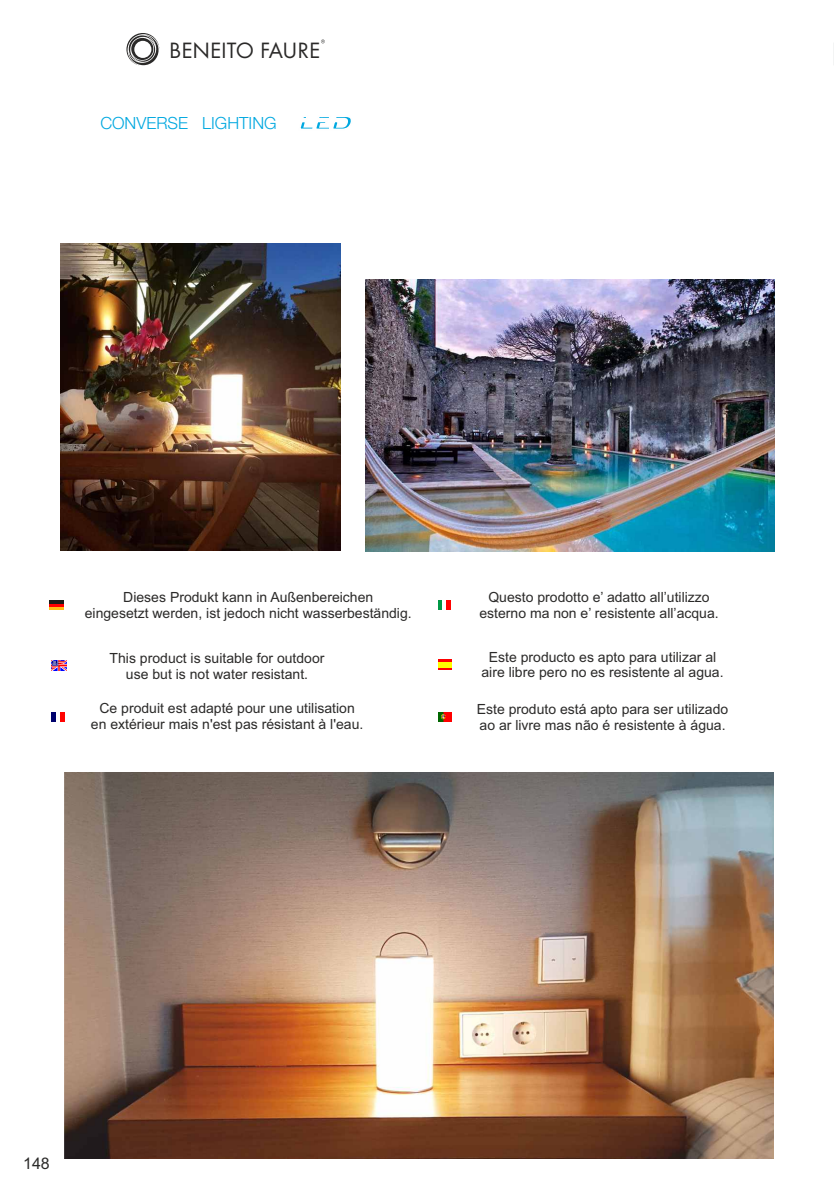
<style>
.page{position:relative;width:834px;height:1191px;background:#fff}
.page>*{position:absolute;margin:0;border:0;box-sizing:border-box;transform-origin:0 0}
.t1{font:23px "Futura";color:#2b2a29}
.t2{font:300 16.8px "Helvetica Neue";color:#00a8e0}
.t3{font:16px "Arial";color:#2b2a29}
.t4{font:14px/15.6px "Arial";color:#2b2a29;text-align:center}
</style>
<div class="page">
<img style="left:60px;top:243px;width:281px;height:307px">
<img style="left:64px;top:772px;width:709px;height:386px">
<svg style="left:321px;top:39px;width:4px;height:4px"></svg>
<svg style="left:126px;top:33px;width:34px;height:32px"></svg>
<svg style="left:300px;top:117px;width:51px;height:12px"></svg>
<hr style="left:437px;top:659px;width:14px;height:3px;background:#fe0000">
<hr style="left:437px;top:667px;width:14px;height:3px;background:#fe0000">
<div style="left:437px;top:662px;width:14px;height:5px;background:#ff0"></div>
<hr style="left:49px;top:606px;width:14px;height:3px;background:#ffbd18">
<hr style="left:49px;top:603px;width:14px;height:3px;background:#f00">
<hr style="left:49px;top:600px;width:14px;height:3px;background:#1c1b17">
<svg style="left:438px;top:601px;width:12px;height:9px"></svg>
<hr style="left:52px;top:712px;width:4px;height:10px;background:#00026d">
<hr style="left:60px;top:712px;width:4px;height:10px;background:#ff0301">
<img style="left:52px;top:661px;width:14px;height:9px">
<img style="left:365px;top:279px;width:408px;height:272px">
<svg style="left:438px;top:713px;width:13px;height:9px"></svg>
<h1 class="t1" style="left:169px;top:41px;width:152px">BENEITO FAURE</h1>
<p class="t2" style="left:100px;top:116px;width:178px">CONVERSE LIGHTING</p>
<p class="t4" style="left:85px;top:591px;width:328px">Dieses Produkt kann in Außenbereichen<br>eingesetzt werden, ist jedoch nicht wasserbeständig.</p>
<p class="t4" style="left:479px;top:591px;width:241px">Questo prodotto e’ adatto all’utilizzo esterno ma non e’ resistente all’acqua.</p>
<p class="t4" style="left:110px;top:651px;width:216px">This product is suitable for outdoor use but is not water resistant.</p>
<p class="t4" style="left:481px;top:650px;width:243px">Este producto es apto para utilizar al aire libre pero no es resistente al agua.</p>
<p class="t4" style="left:91px;top:702px;width:274px">Ce produit est adapté pour une utilisation en extérieur mais n'est pas résistant à l'eau.</p>
<p class="t4" style="left:476px;top:703px;width:253px;text-align:left">Este produto está apto para ser utilizado ao ar livre mas não é resistente à água.</p>
<p class="t3" style="left:23px;top:1157px;width:28px">148</p>
</div>
